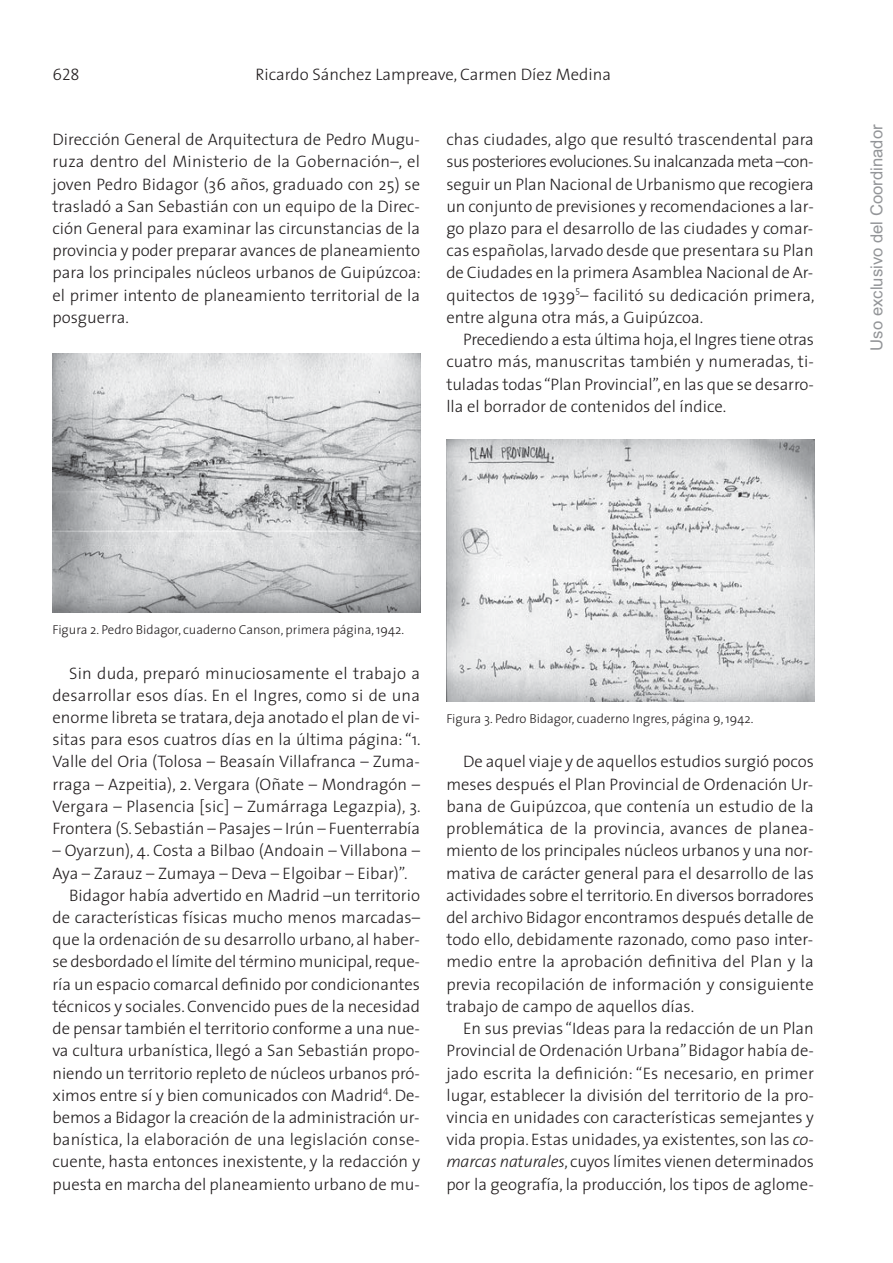
<style>
.page{position:relative;width:893px;height:1263px;background:#fff}
.page>*{position:absolute;margin:0;border:0;box-sizing:border-box;transform-origin:0 0}
.t1{font:300 16.65px/22.2px "The Sans";color:#231f20;text-align:justify}
.t2{font:16.65px "Arial";color:#939598}
.t3{font:16.65px "The Sans Light Caps";color:#231f20}
.t4{font:300 12.9px "The Sans";color:#231f20}
.s1{font-style:italic}
</style>
<div class="page">
<img style="left:53px;top:354px;width:367px;height:258px">
<img style="left:446px;top:439px;width:368px;height:263px">
<p class="t3" style="left:53px;top:61px;width:29px">628</p>
<p class="t1" style="left:255px;top:65px;width:357px">Ricardo Sánchez Lampreave, Carmen Díez Medina</p>
<p class="t1" style="left:52px;top:130px;width:370px">Dirección General de Arquitectura de Pedro Mugu&shy;ruza dentro del Ministerio de la Gobernación–, el joven Pedro Bidagor (36 años, graduado con 25) se trasladó a San Sebastián con un equipo de la Direc&shy;ción General para examinar las circunstancias de la provincia y poder preparar avances de planeamiento para los principales núcleos urbanos de Guipúzcoa: el primer intento de planeamiento territorial de la posguerra.</p>
<p class="t1" style="left:446px;top:130px;width:370px">chas ciudades, algo que resultó trascendental para sus posteriores evoluciones. Su inalcanzada meta –con - seguir un Plan Nacional de Urbanismo que recogiera un conjunto de previsiones y recomendaciones a lar - go plazo para el desarrollo de las ciudades y comar&shy;cas españolas, larvado desde que presentara su Plan de Ciudades en la primera Asamblea Nacional de Ar&shy;quitectos de 1939<sup>5</sup>– facilitó su dedicación primera, entre alguna otra más, a Guipúzcoa.</p>
<p class="t1" style="left:446px;top:330px;width:369px;text-indent:17px">Precediendo a esta última hoja, el Ingres tiene otras cuatro más, manuscritas también y numeradas, ti&shy;tuladas todas “Plan Provincial”, en las que se desarro&shy;lla el borrador de contenidos del índice.</p>
<p class="t2" style="left:867px;top:351px;width:228px;rotate:-90deg">Uso exclusivo del Coordinador</p>
<p class="t4" style="left:53px;top:625px;width:353px">Figura 2. Pedro Bidagor, cuaderno Canson, primera página, 1942.</p>
<p class="t1" style="left:52px;top:664px;width:370px;text-indent:17px">Sin duda, preparó minuciosamente el trabajo a desarrollar esos días. En el Ingres, como si de una enorme libreta se tratara, deja anotado el plan de vi&shy;sitas para esos cuatros días en la última página: “1.<br>Valle del Oria (Tolosa – Beasaín Villafranca – Zuma&shy;rraga – Azpeitia), 2. Vergara (Oñate – Mondragón – Vergara – Plasencia [sic] – Zumárraga Legazpia), 3.<br>Frontera (S. Sebastián – Pasajes – Irún – Fuenterrabía</p>
<p class="t1" style="left:53px;top:841px;width:369px">– Oyarzun), 4. Costa a Bilbao (Andoain – Villabona –</p>
<p class="t1" style="left:53px;top:864px;width:356px">Aya – Zarauz – Zumaya – Deva – Elgoibar – Eibar)”.</p>
<p class="t1" style="left:69px;top:886px;width:352px">Bidagor había advertido en Madrid –un territorio</p>
<p class="t1" style="left:53px;top:908px;width:369px">de características físicas mucho menos marcadas–</p>
<p class="t1" style="left:53px;top:930px;width:369px">que la ordenación de su desarrollo urbano, al haber -</p>
<p class="t1" style="left:53px;top:952px;width:369px">se desbordado el límite del término municipal, reque -</p>
<p class="t1" style="left:52px;top:975px;width:369px">ría un espacio comarcal definido por condicionantes</p>
<p class="t1" style="left:52px;top:997px;width:369px">técnicos y sociales. Convencido pues de la necesidad</p>
<p class="t1" style="left:52px;top:1019px;width:369px">de pensar también el territorio conforme a una nue -</p>
<p class="t1" style="left:52px;top:1041px;width:369px">va cultura urbanística, llegó a San Sebastián propo-</p>
<p class="t1" style="left:52px;top:1064px;width:369px">niendo un territorio repleto de núcleos urbanos pró -</p>
<p class="t1" style="left:52px;top:1086px;width:369px">ximos entre sí y bien comunicados con Madrid<sup>4</sup>. De-</p>
<p class="t1" style="left:52px;top:1108px;width:368px">bemos a Bidagor la creación de la administración ur-</p>
<p class="t1" style="left:53px;top:1130px;width:369px">banística, la elaboración de una legislación conse-</p>
<p class="t1" style="left:52px;top:1153px;width:369px">cuente, hasta entonces inexistente, y la redacción y</p>
<p class="t1" style="left:52px;top:1175px;width:369px">puesta en marcha del planeamiento urbano de mu-</p>
<p class="t4" style="left:446px;top:714px;width:309px">Figura 3. Pedro Bidagor, cuaderno Ingres, página 9, 1942.</p>
<p class="t1" style="left:446px;top:752px;width:369px;text-indent:17px">De aquel viaje y de aquellos estudios surgió pocos meses después el Plan Provincial de Ordenación Ur&shy;bana de Guipúzcoa, que contenía un estudio de la problemática de la provincia, avances de planea&shy;miento de los principales núcleos urbanos y una nor&shy;mativa de carácter general para el desarrollo de las actividades sobre el territorio. En diversos borradores del archivo Bidagor encontramos después detalle de todo ello, debidamente razonado, como paso inter&shy;medio entre la aprobación definitiva del Plan y la previa recopilación de información y consiguiente trabajo de campo de aquellos días.</p>
<p class="t1" style="left:446px;top:1019px;width:369px;text-indent:17px">En sus previas “Ideas para la redacción de un Plan Provincial de Ordenación Urbana” Bidagor había de&shy;jado escrita la definición: “Es necesario, en primer lugar, establecer la división del territorio de la pro&shy;vincia en unidades con características semejantes y vida propia. Estas unidades, ya existentes, son las <span class="s1">co&shy;marcas naturales</span>, cuyos límites vienen determinados por la geografía, la producción, los tipos de aglome-</p>
</div>
